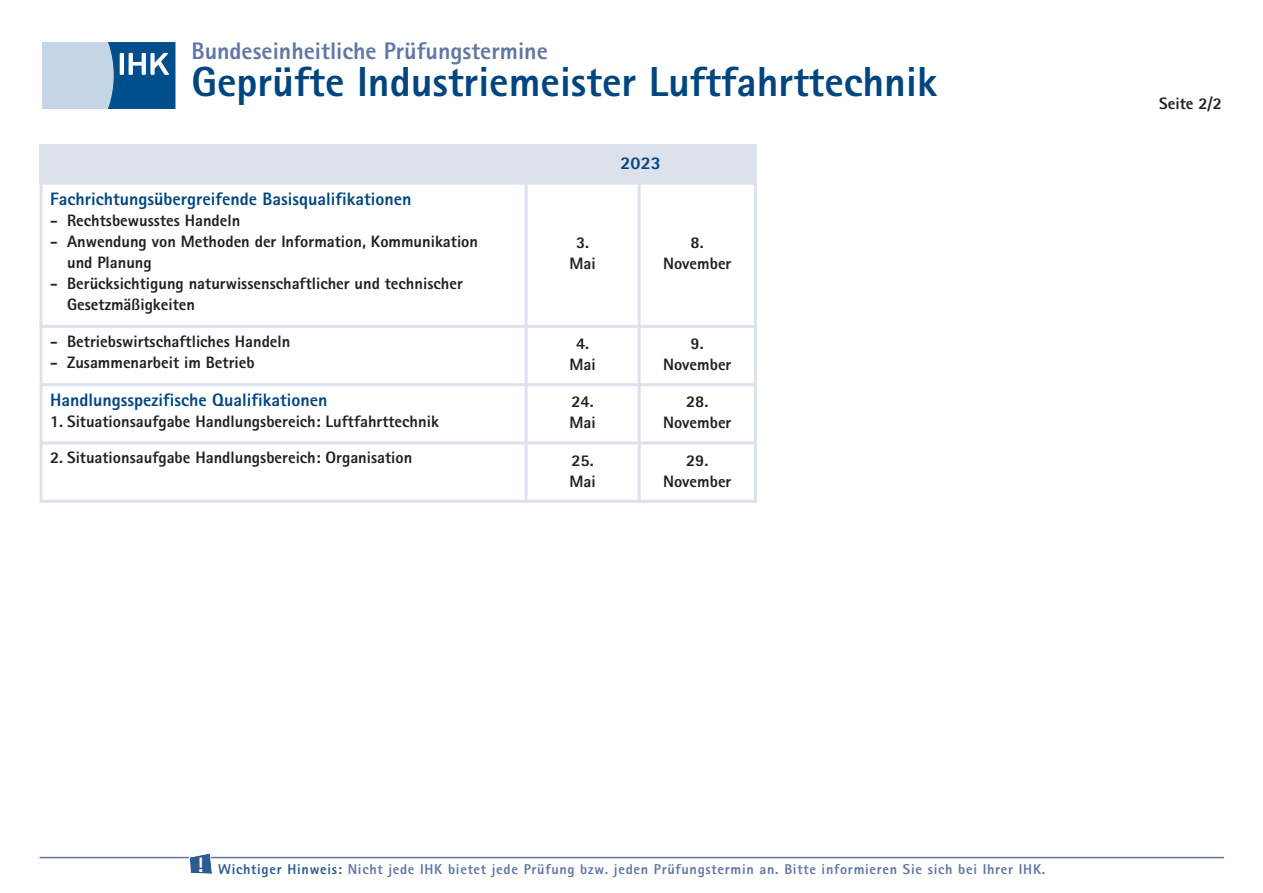
<style>
.page{position:relative;width:1263px;height:893px;background:#fff}
.page>*{position:absolute;margin:0;border:0;box-sizing:border-box;transform-origin:0 0}
.t1{font:800 42px "AT Rotis Sans Serif";color:#01457f}
.t2{font:800 24px "AT Rotis Sans Serif";color:#5f77a5}
.t3{font:800 18px "AT Rotis Sans Serif";color:#01457f}
.t4{font:800 16.5px/21px "AT Rotis Sans Serif";color:#231f20;text-align:center}
.t5{font:800 14.25px "AT Rotis Sans Serif";letter-spacing:.05em;color:#5f77a5}
.s1{color:#2a5b91}
</style>
<div class="page">
<svg style="left:42px;top:42px;width:133px;height:67px;background:#769fc1"></svg>
<hr style="left:40px;top:857px;width:1184px;height:1px;background:#5f77a5">
<svg style="left:189px;top:853px;width:24px;height:21px"></svg>
<div style="left:40px;top:145px;width:486px;height:38px;background:#dce1ec"></div>
<div style="left:526px;top:145px;width:229px;height:38px;background:#dce1ec"></div>
<hr style="left:40px;top:145px;width:3px;height:358px;background:#dce1ec">
<hr style="left:524px;top:145px;width:3px;height:358px;background:#dce1ec">
<hr style="left:638px;top:182px;width:3px;height:321px;background:#dce1ec">
<hr style="left:754px;top:145px;width:3px;height:358px;background:#dce1ec">
<hr style="left:40px;top:182px;width:717px;height:3px;background:#dce1ec">
<hr style="left:40px;top:325px;width:717px;height:3px;background:#dce1ec">
<hr style="left:40px;top:383px;width:717px;height:3px;background:#dce1ec">
<hr style="left:40px;top:441px;width:717px;height:3px;background:#dce1ec">
<hr style="left:40px;top:500px;width:717px;height:3px;background:#dce1ec">
<h2 class="t2" style="left:191px;top:42px;width:358px">Bundeseinheitliche Prüfungstermine</h2>
<h1 class="t1" style="left:191px;top:67px;width:747px">Geprüfte Industriemeister Luftfahrttechnik</h1>
<p class="t3" style="left:50px;top:192px;width:363px">Fachrichtungsübergreifende Basisqualifikationen</p>
<p class="t4" style="left:50px;top:211px;width:192px">- Rechtsbewusstes Handeln</p>
<p class="t4" style="left:67px;top:232px;width:412px;text-align:left;text-indent:-17px">- Anwendung von Methoden der Information, Kommunikation und Planung</p>
<p class="t4" style="left:67px;top:274px;width:397px;text-align:left;text-indent:-17px">- Berücksichtigung naturwissenschaftlicher und technischer<br>Gesetzmäßigkeiten</p>
<p class="t4" style="left:50px;top:332px;width:242px">- Betriebswirtschaftliches Handeln</p>
<p class="t4" style="left:50px;top:353px;width:206px">- Zusammenarbeit im Betrieb</p>
<p class="t3" style="left:50px;top:394px;width:279px">Handlungsspezifische Qualifikationen</p>
<p class="t4" style="left:50px;top:413px;width:390px">1. Situationsaufgabe Handlungsbereich: Luftfahrttechnik</p>
<p class="t3" style="left:621px;top:156px;width:42px">2023</p>
<p class="t4" style="left:569px;top:234px;width:28px">3.<br>Mai</p>
<p class="t4" style="left:663px;top:234px;width:70px">8.<br>November</p>
<p class="t4" style="left:569px;top:335px;width:28px">4.<br>Mai</p>
<p class="t4" style="left:663px;top:335px;width:70px">9.<br>November</p>
<p class="t4" style="left:569px;top:393px;width:28px;text-align:left">24.<br>Mai</p>
<p class="t4" style="left:663px;top:393px;width:70px">28.<br>November</p>
<p class="t4" style="left:50px;top:449px;width:364px">2. Situationsaufgabe Handlungsbereich: Organisation</p>
<p class="t4" style="left:569px;top:451px;width:28px;text-align:left">25.<br>Mai</p>
<p class="t4" style="left:663px;top:451px;width:70px">29.<br>November</p>
<p class="t4" style="left:1159px;top:95px;width:64px">Seite 2/2</p>
<p class="t5" style="left:197px;top:864px;width:850px"><sup>!</sup> <span class="s1">Wichtiger Hinweis:</span> Nicht jede IHK bietet jede Prüfung bzw. jeden Prüfungstermin an. Bitte informieren Sie sich bei Ihrer IHK.</p>
</div>
